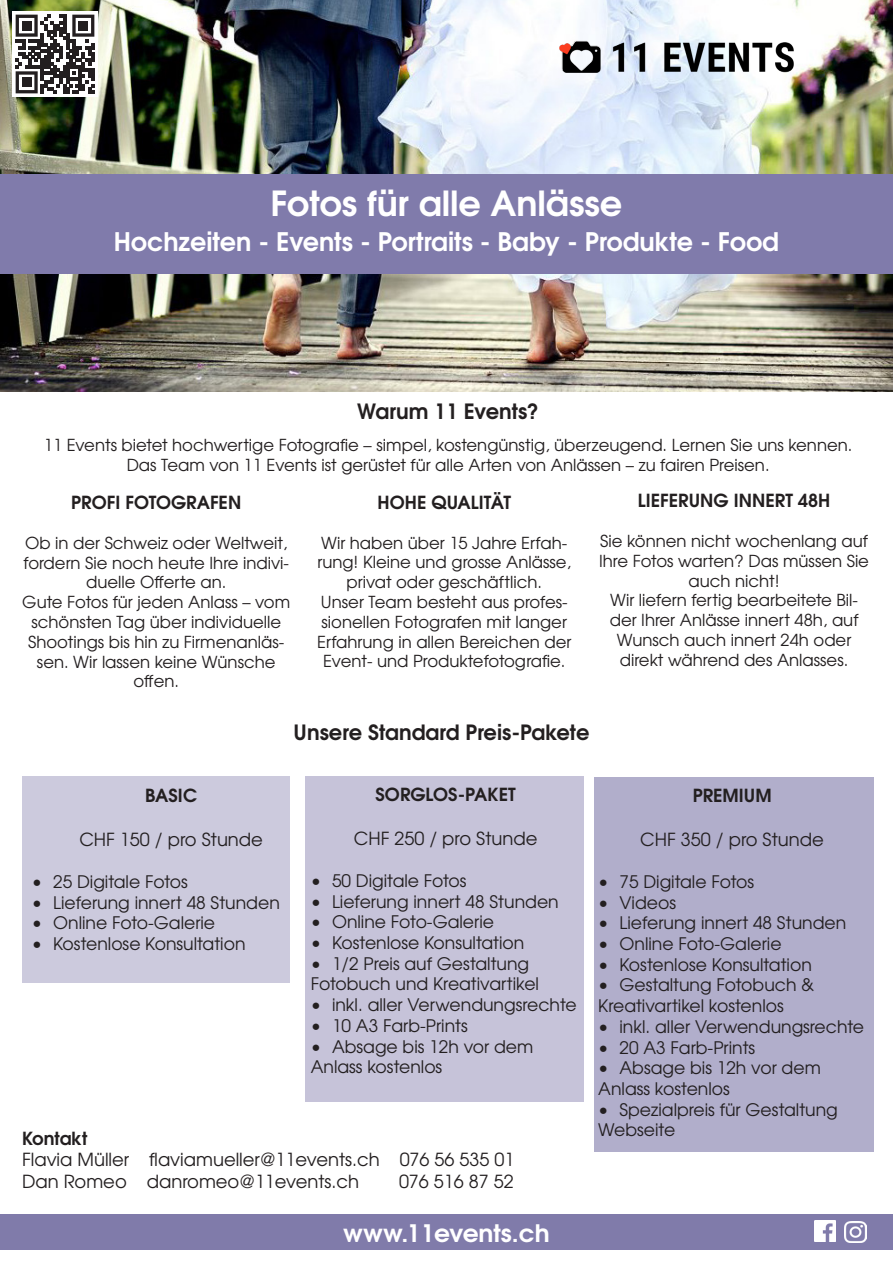
<style>
.page{position:relative;width:893px;height:1263px;background:#fff}
.page>*{position:absolute;margin:0;border:0;box-sizing:border-box;transform-origin:0 0}
.Textkörper___rechtsb{font:700 34.5px "Te X Gyre Adventor";letter-spacing:-.005em;color:#fff}
.Textkörper___rechtsb-2{font:700 25.5px "Te X Gyre Adventor";letter-spacing:-.005em;color:#fff}
.Textkörper___rechtsb-3{font:700 24px "Te X Gyre Adventor";letter-spacing:-.005em;color:#fff;scale:1.04 1}
.t1{font:700 21px "Te X Gyre Adventor";color:#231f20}
.t2{font:18px "Te X Gyre Adventor";color:#231f20}
.t3{font:700 18px "Te X Gyre Adventor";color:#231f20}
.t4{font:17.25px/20.7px "Te X Gyre Adventor";color:#231f20}
.t5{font:16.5px/19.8px "Te X Gyre Adventor";color:#231f20;text-align:center}
</style>
<div class="page">
<img style="left:0;top:0;width:893px;height:391px">
<img style="left:554px;top:28px;width:247px;height:52px">
<div style="left:0;top:1214px;width:893px;height:36px;background:#807baa"></div>
<img style="left:815px;top:1220px;width:21px;height:21px">
<img style="left:845px;top:1221px;width:21px;height:21px">
<div style="left:12px;top:11px;width:86px;height:86px;background:#fff"></div>
<svg style="left:16px;top:15px;width:79px;height:79px"></svg>
<div style="left:22px;top:21px;width:9px;height:9px;background:#231f20"></div>
<div style="left:79px;top:21px;width:9px;height:9px;background:#231f20"></div>
<div style="left:22px;top:78px;width:9px;height:9px;background:#231f20"></div>
<div style="left:0;top:174px;width:893px;height:100px;background:#807bab"></div>
<div style="left:22px;top:776px;width:268px;height:206px;background:#cccadd"></div>
<div style="left:305px;top:776px;width:278px;height:325px;background:#c6c3d9"></div>
<div style="left:594px;top:777px;width:280px;height:374px;background:#b1aecb"></div>
<p class="Textkörper___rechtsb" style="left:270px;top:173px;width:353px">Fotos für alle Anlässe</p>
<p class="Textkörper___rechtsb-2" style="left:114px;top:219px;width:667px">Hochzeiten - Events - Portraits - Baby - Produkte - Food</p>
<p class="t1" style="left:357px;top:393px;width:183px">Warum 11 Events?</p>
<p class="t5" style="left:44px;top:434px;width:810px">11 Events bietet hochwertige Fotografie – simpel, kostengünstig, überzeugend. Lernen Sie uns kennen.</p>
<p class="t5" style="left:127px;top:454px;width:644px">Das Team von 11 Events ist gerüstet für alle Arten von Anlässen – zu fairen Preisen.</p>
<p class="t3" style="left:378px;top:487px;width:135px">HOHE QUALITÄT</p>
<p class="t5" style="left:317px;top:532px;width:255px">Wir haben über 15 Jahre Erfah&shy;rung! Kleine und grosse Anlässe, privat oder geschäftlich.</p>
<p class="t5" style="left:317px;top:591px;width:256px">Unser Team besteht aus profes&shy;sionellen Fotografen mit langer<br>Erfahrung in allen Bereichen der<br>Event- und Produktefotografie.</p>
<p class="t3" style="left:638px;top:485px;width:194px">LIEFERUNG INNERT 48H</p>
<p class="t5" style="left:599px;top:530px;width:271px">Sie können nicht wochenlang auf<br>Ihre Fotos warten? Das müssen Sie auch nicht!</p>
<p class="t5" style="left:610px;top:589px;width:250px">Wir liefern fertig bearbeitete Bil&shy;der Ihrer Anlässe innert 48h, auf<br>Wunsch auch innert 24h oder direkt während des Anlasses.</p>
<p class="t3" style="left:71px;top:487px;width:172px">PROFI FOTOGRAFEN</p>
<p class="t5" style="left:24px;top:532px;width:267px">Ob in der Schweiz oder Weltweit, fordern Sie noch heute Ihre indivi&shy;duelle Offerte an.</p>
<p class="t5" style="left:22px;top:591px;width:269px">Gute Fotos für jeden Anlass – vom schönsten Tag über individuelle<br>Shootings bis hin zu Firmenanläs&shy;sen. Wir lassen keine Wünsche offen.</p>
<p class="t1" style="left:293px;top:714px;width:297px">Unsere Standard Preis-Pakete</p>
<p class="t3" style="left:145px;top:780px;width:53px">BASIC</p>
<p class="t2" style="left:79px;top:825px;width:185px">CHF 150 / pro Stunde</p>
<p class="t4" style="left:32px;top:870px;width:157px">• 25 Digitale Fotos</p>
<p class="t4" style="left:32px;top:891px;width:249px">• Lieferung innert 48 Stunden</p>
<p class="t4" style="left:32px;top:911px;width:185px">• Online Foto-Galerie</p>
<p class="t4" style="left:32px;top:932px;width:215px">• Kostenlose Konsultation</p>
<p class="t3" style="left:376px;top:779px;width:142px">SORGLOS-PAKET</p>
<p class="t2" style="left:354px;top:824px;width:185px">CHF 250 / pro Stunde</p>
<p class="t4" style="left:311px;top:869px;width:157px">• 50 Digitale Fotos</p>
<p class="t4" style="left:311px;top:890px;width:249px">• Lieferung innert 48 Stunden</p>
<p class="t4" style="left:311px;top:910px;width:185px">• Online Foto-Galerie</p>
<p class="t4" style="left:311px;top:931px;width:215px">• Kostenlose Konsultation</p>
<p class="t4" style="left:311px;top:952px;width:230px">• 1/2 Preis auf Gestaltung<br>Fotobuch und Kreativartikel</p>
<p class="t4" style="left:311px;top:993px;width:267px">• inkl. aller Verwendungsrechte</p>
<p class="t4" style="left:311px;top:1014px;width:159px">• 10 A3 Farb-Prints</p>
<p class="t4" style="left:311px;top:1035px;width:224px">• Absage bis 12h vor dem<br>Anlass kostenlos</p>
<p class="t3" style="left:22px;top:1122px;width:67px">Kontakt</p>
<p class="t2" style="left:22px;top:1145px;width:494px">Flavia Müller flaviamueller@11events.ch 076 56 535 01</p>
<p class="t2" style="left:22px;top:1167px;width:339px">Dan Romeo danromeo@11events.ch</p>
<p class="t2" style="left:399px;top:1167px;width:116px">076 516 87 52</p>
<p class="Textkörper___rechtsb-3" style="left:343px;top:1212px;width:200px">www.11events.ch</p>
<p class="t3" style="left:693px;top:780px;width:80px">PREMIUM</p>
<p class="t2" style="left:640px;top:825px;width:185px">CHF 350 / pro Stunde</p>
<p class="t4" style="left:598px;top:870px;width:157px">• 75 Digitale Fotos</p>
<p class="t4" style="left:598px;top:891px;width:79px">• Videos</p>
<p class="t4" style="left:598px;top:911px;width:249px">• Lieferung innert 48 Stunden</p>
<p class="t4" style="left:598px;top:932px;width:185px">• Online Foto-Galerie</p>
<p class="t4" style="left:598px;top:953px;width:215px">• Kostenlose Konsultation</p>
<p class="t4" style="left:598px;top:974px;width:218px">• Gestaltung Fotobuch &amp;<br>Kreativartikel kostenlos</p>
<p class="t4" style="left:598px;top:1015px;width:267px">• inkl. aller Verwendungsrechte</p>
<p class="t4" style="left:598px;top:1036px;width:159px">• 20 A3 Farb-Prints</p>
<p class="t4" style="left:598px;top:1056px;width:224px">• Absage bis 12h vor dem<br>Anlass kostenlos</p>
<p class="t4" style="left:598px;top:1098px;width:241px">• Spezialpreis für Gestaltung<br>Webseite</p>
</div>
